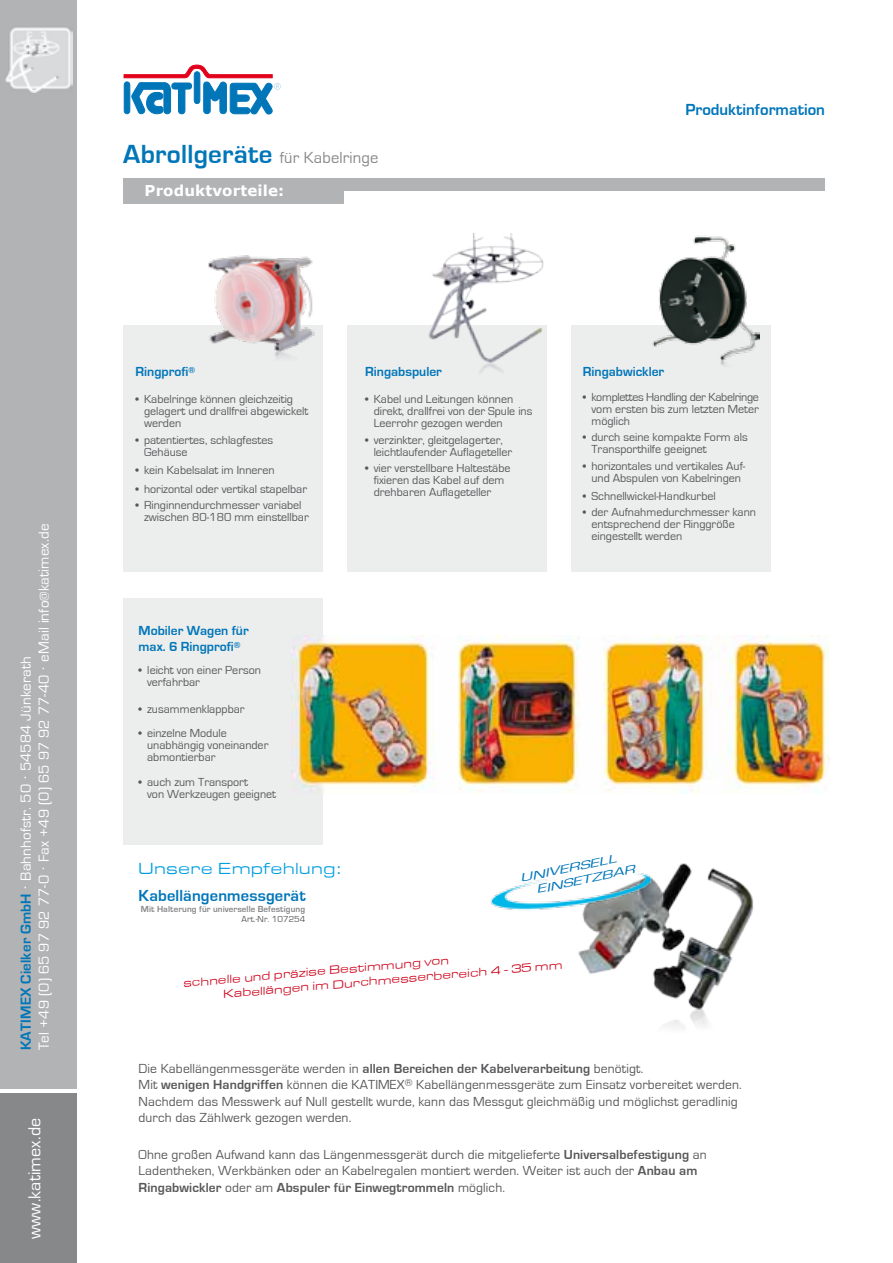
<style>
.page{position:relative;width:893px;height:1263px;background:#fff}
.page>*{position:absolute;margin:0;border:0;box-sizing:border-box;transform-origin:0 0}
.t1{font:18px "Eurostile";letter-spacing:.01em;color:#fff}
.t2{font:700 16.5px "Eurostile";letter-spacing:.01em;color:#0076b9}
.t3{font:16.5px "Eurostile";letter-spacing:.01em;color:#87888a}
.t4{font:16.5px "Eurostile Extended Roman DTC";letter-spacing:.01em;color:#009ee0}
.t5{font:15px/18px "Eurostile";letter-spacing:.01em;color:#fff}
.t6{font:700 15px "Verdana";letter-spacing:.01em;color:#fff}
.t7{font:13.5px/16.2px "Eurostile";letter-spacing:.01em;color:#58585a}
.t8{font:700 13.5px/16.2px "Eurostile";color:#0076b9}
.t9{font:12px/12px "Eurostile";color:#58585a}
.t10{font:12px/14.4px "Eurostile Extended Roman DTC";color:#cd071e}
.t11{font:italic 12px/14.4px "Eurostile";color:#0076b9;scale:1.55 1}
.t12{font:700 9px "Eurostile";letter-spacing:.01em;color:#87888a}
.t13{font:9px "Eurostile";letter-spacing:.01em;color:#58585a}
.s1{font-weight:700;color:#0076b9}
.s2{font-family:"Arial"}
.s3{font-weight:700;font-size:27px;color:#0076b9}
.s4{font-weight:700}
</style>
<div class="page">
<div style="left:0;top:1093px;width:77px;height:170px;background:#87888a"></div>
<div style="left:0;top:0;width:77px;height:1089px;background:#b1b3b4"></div>
<svg style="left:123px;top:64px;width:158px;height:51px"></svg>
<img style="left:578px;top:863px;width:176px;height:165px">
<img style="left:491px;top:863px;width:170px;height:54px">
<div style="left:571px;top:325px;width:199px;height:246px;background:#eceded"></div>
<div style="left:348px;top:325px;width:199px;height:246px;background:#eceded"></div>
<div style="left:123px;top:325px;width:200px;height:246px;background:#eceded"></div>
<img style="left:208px;top:255px;width:107px;height:104px">
<img style="left:428px;top:234px;width:116px;height:139px">
<img style="left:652px;top:236px;width:107px;height:130px">
<div style="left:123px;top:598px;width:200px;height:247px;background:#eceded"></div>
<img style="left:291px;top:636px;width:538px;height:157px">
<img style="left:6px;top:27px;width:67px;height:66px">
<div style="left:123px;top:178px;width:702px;height:26px;background:#b1b3b4"></div>
<div style="left:344px;top:191px;width:481px;height:16px;background:#fff"></div>
<p class="t5" style="left:17px;top:1050px;width:528px;rotate:-90deg"><span class="s1">KATIMEX Cielker GmbH</span> <span class="s2">·</span> Bahnhofstr. 50 <span class="s2">·</span> 54584 Jünkerath<br>Tel +49 (0) 65 97 92 77-0 <span class="s2">·</span> Fax +49 (0) 65 97 92 77-40 <span class="s2">·</span> eMail info@katimex.de</p>
<h1 class="t1" style="left:25px;top:1239px;width:123px;rotate:-90deg">www.katimex.de</h1>
<h2 class="t3" style="left:123px;top:148px;width:256px"><span class="s3">Abrollgeräte</span> für Kabelringe</h2>
<p class="t6" style="left:145px;top:180px;width:141px">Produktvorteile:</p>
<h2 class="t2" style="left:685px;top:101px;width:141px">Produktinformation</h2>
<p class="t8" style="left:136px;top:364px;width:61px">Ringprofi<sup>®</sup></p>
<p class="t9" style="left:144px;top:394px;width:166px;text-indent:-9px">• Kabelringe können gleichzeitig gelagert und drallfrei abgewickelt werden</p>
<p class="t9" style="left:144px;top:434px;width:131px;text-indent:-9px">• patentiertes, schlagfestes<br>Gehäuse</p>
<p class="t9" style="left:136px;top:465px;width:141px">• kein Kabelsalat im Inneren</p>
<p class="t9" style="left:136px;top:483px;width:173px">• horizontal oder vertikal stapelbar</p>
<p class="t9" style="left:144px;top:500px;width:166px;text-indent:-9px">• Ringinnendurchmesser variabel zwischen 80-180 mm einstellbar</p>
<p class="t8" style="left:139px;top:622px;width:112px">Mobiler Wagen für max. 6 Ringprofi<sup>®</sup></p>
<p class="t9" style="left:147px;top:664px;width:115px;text-indent:-9px">• leicht von einer Person verfahrbar</p>
<p class="t9" style="left:139px;top:703px;width:108px">• zusammenklappbar</p>
<p class="t9" style="left:147px;top:728px;width:123px;text-indent:-9px">• einzelne Module unabhängig voneinander abmontierbar</p>
<p class="t9" style="left:147px;top:776px;width:131px;text-indent:-9px">• auch zum Transport<br>von Werkzeugen geeignet</p>
<p class="t8" style="left:365px;top:364px;width:78px">Ringabspuler</p>
<p class="t9" style="left:374px;top:394px;width:160px;text-indent:-9px">• Kabel und Leitungen können direkt, drallfrei von der Spule ins<br>Leerrohr gezogen werden</p>
<p class="t9" style="left:374px;top:434px;width:140px;text-indent:-9px">• verzinkter, gleitgelagerter, leichtlaufender Auflageteller</p>
<p class="t9" style="left:374px;top:462px;width:138px;text-indent:-9px">• vier verstellbare Haltestäbe fixieren das Kabel auf dem drehbaren Auflageteller</p>
<p class="t8" style="left:583px;top:364px;width:83px">Ringabwickler</p>
<p class="t9" style="left:591px;top:391px;width:169px;text-align:justify;text-indent:-9px">• komplettes Handling der Kabelringe vom ersten bis zum letzten Meter möglich</p>
<p class="t9" style="left:591px;top:432px;width:158px;text-indent:-9px">• durch seine kompakte Form als<br>Transporthilfe geeignet</p>
<p class="t9" style="left:583px;top:460px;width:164px;text-align:center">• horizontales und vertikales Auf&shy;und Abspulen von Kabelringen</p>
<p class="t9" style="left:583px;top:490px;width:134px">• Schnellwickel-Handkurbel</p>
<p class="t9" style="left:591px;top:507px;width:166px;text-indent:-9px">• der Aufnahmedurchmesser kann entsprechend der Ringgröße eingestellt werden</p>
<h2 class="t4" style="left:138px;top:860px;width:205px">Unsere Empfehlung:</h2>
<h2 class="t2" style="left:139px;top:887px;width:168px">Kabellängenmessgerät</h2>
<p class="t12" style="left:141px;top:904px;width:166px">Mit Halterung für universelle Befestigung</p>
<p class="t13" style="left:242px;top:914px;width:65px">Art.-Nr. 107254</p>
<p class="t11" style="left:532px;top:869px;width:66px;text-indent:-14px;rotate:-12deg">UNIVERSELL<br>EINSETZBAR</p>
<p class="t10" style="left:221px;top:973px;width:342px;text-indent:-39px;rotate:-5deg">schnelle und präzise Bestimmung von<br>Kabellängen im Durchmesserbereich 4 - 35 mm</p>
<p class="t7" style="left:139px;top:1061px;width:605px">Die Kabellängenmessgeräte werden in <span class="s4">allen Bereichen der Kabelverarbeitung</span> benötigt.<br>Mit <span class="s4">wenigen Handgriffen</span> können die KATIMEX<sup>®</sup> Kabellängenmessgeräte zum Einsatz vorbereitet werden.<br>Nachdem das Messwerk auf Null gestellt wurde, kann das Messgut gleichmäßig und möglichst geradlinig durch das Zählwerk gezogen werden.</p>
<p class="t7" style="left:139px;top:1147px;width:570px">Ohne großen Aufwand kann das Längenmessgerät durch die mitgelieferte <span class="s4">Universalbefestigung</span> an<br>Ladentheken, Werkbänken oder an Kabelregalen montiert werden. Weiter ist auch der <span class="s4">Anbau am<br>Ringabwickler</span> oder am <span class="s4">Abspuler für Einwegtrommeln</span> möglich.</p>
</div>
